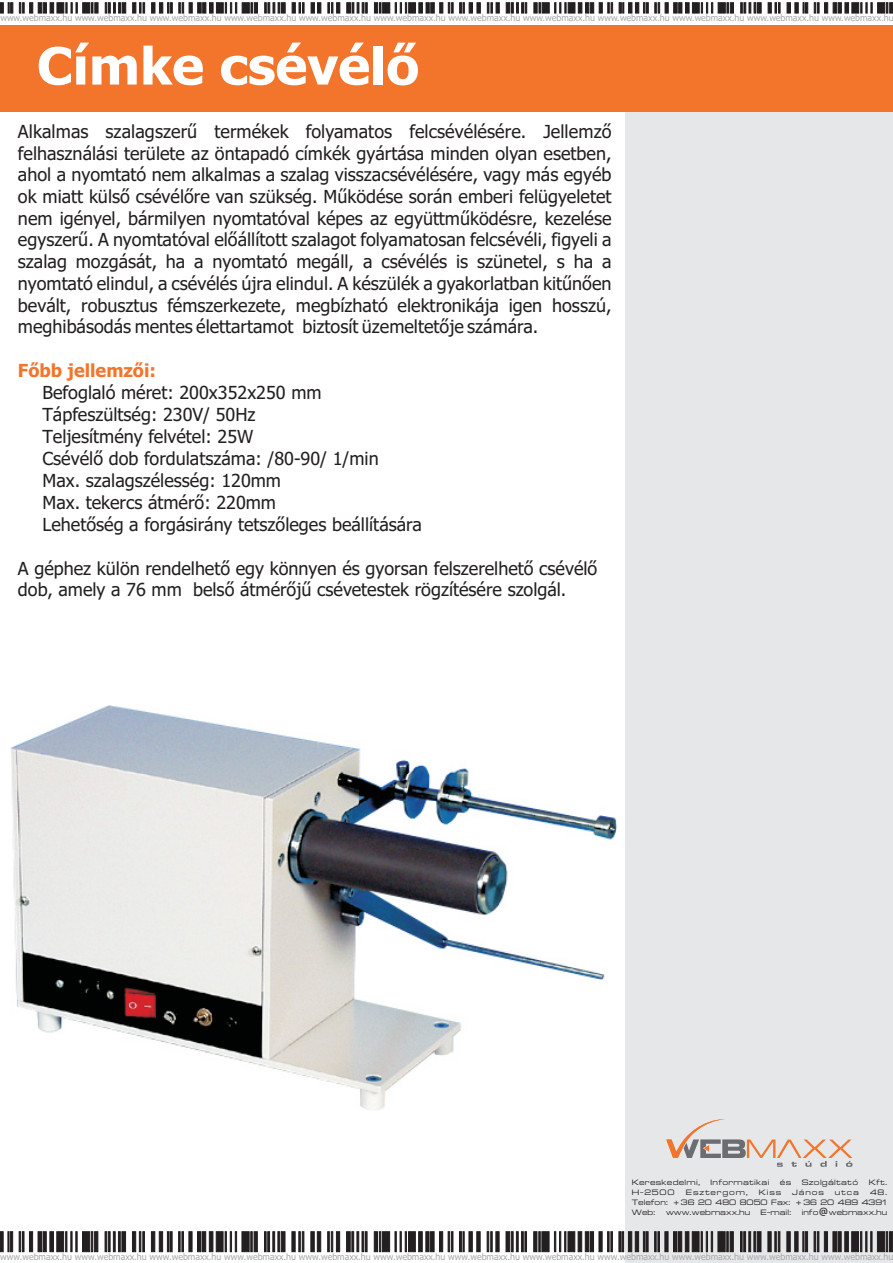
<style>
.page{position:relative;width:893px;height:1263px;background:#fff}
.page>*{position:absolute;margin:0;border:0;box-sizing:border-box;transform-origin:0 0}
.t1{font:700 51.3px "Tahoma";color:#fff;scale:1.04 1}
.t2{font:18px/21.8px "Tahoma";color:#231f20}
.t3{font:700 18px "Tahoma";color:#f3752c}
.t4{font:9.15px/10.2px "Microstyle Extended ATT";color:#231f20;text-align:justify}
.t5{font:8.85px "Tahoma";color:#a8a9ad}
</style>
<div class="page">
<div style="left:626px;top:47px;width:267px;height:1216px;background:#e6e7e9"></div>
<div style="left:0;top:25px;width:893px;height:87px;background:#f3752c"></div>
<svg style="left:0;top:2px;width:13px;height:11px"></svg>
<svg style="left:19px;top:2px;width:79px;height:11px"></svg>
<svg style="left:105px;top:2px;width:21px;height:11px"></svg>
<svg style="left:132px;top:2px;width:13px;height:11px"></svg>
<svg style="left:534px;top:2px;width:79px;height:11px"></svg>
<svg style="left:506px;top:2px;width:21px;height:11px"></svg>
<svg style="left:487px;top:2px;width:13px;height:11px"></svg>
<svg style="left:619px;top:2px;width:115px;height:11px"></svg>
<svg style="left:740px;top:2px;width:21px;height:11px"></svg>
<svg style="left:768px;top:2px;width:12px;height:11px"></svg>
<svg style="left:151px;top:2px;width:107px;height:11px"></svg>
<svg style="left:264px;top:2px;width:21px;height:11px"></svg>
<svg style="left:292px;top:2px;width:12px;height:11px"></svg>
<svg style="left:459px;top:2px;width:22px;height:11px"></svg>
<svg style="left:374px;top:2px;width:79px;height:11px"></svg>
<svg style="left:346px;top:2px;width:22px;height:11px"></svg>
<svg style="left:328px;top:2px;width:12px;height:11px"></svg>
<svg style="left:311px;top:2px;width:10px;height:11px"></svg>
<svg style="left:787px;top:2px;width:21px;height:11px"></svg>
<svg style="left:814px;top:2px;width:79px;height:11px"></svg>
<svg style="left:0;top:1231px;width:13px;height:21px"></svg>
<svg style="left:19px;top:1231px;width:79px;height:21px"></svg>
<svg style="left:105px;top:1231px;width:21px;height:21px"></svg>
<svg style="left:132px;top:1231px;width:13px;height:21px"></svg>
<svg style="left:533px;top:1231px;width:80px;height:21px"></svg>
<svg style="left:506px;top:1231px;width:21px;height:21px"></svg>
<svg style="left:487px;top:1231px;width:12px;height:21px"></svg>
<svg style="left:619px;top:1231px;width:29px;height:21px"></svg>
<svg style="left:654px;top:1231px;width:80px;height:21px"></svg>
<svg style="left:740px;top:1231px;width:21px;height:21px"></svg>
<svg style="left:768px;top:1231px;width:12px;height:21px"></svg>
<svg style="left:151px;top:1231px;width:21px;height:21px"></svg>
<svg style="left:178px;top:1231px;width:80px;height:21px"></svg>
<svg style="left:264px;top:1231px;width:21px;height:21px"></svg>
<svg style="left:292px;top:1231px;width:12px;height:21px"></svg>
<svg style="left:459px;top:1231px;width:21px;height:21px"></svg>
<svg style="left:374px;top:1231px;width:79px;height:21px"></svg>
<svg style="left:346px;top:1231px;width:21px;height:21px"></svg>
<svg style="left:327px;top:1231px;width:13px;height:21px"></svg>
<svg style="left:311px;top:1231px;width:10px;height:21px"></svg>
<svg style="left:786px;top:1231px;width:22px;height:21px"></svg>
<svg style="left:814px;top:1231px;width:79px;height:21px"></svg>
<svg style="left:666px;top:1119px;width:186px;height:48px"></svg>
<img style="left:10px;top:705px;width:606px;height:405px">
<p class="t5" style="left:0;top:14px;width:895px">www.webmaxx.hu www.webmaxx.hu www.webmaxx.hu www.webmaxx.hu www.webmaxx.hu www.webmaxx.hu www.webmaxx.hu www.webmaxx.hu www.webmaxx.hu www.webmaxx.hu www.webmaxx.hu www.webmaxx.hu</p>
<h1 class="t1" style="left:37px;top:45px;width:369px">Címke csévélõ</h1>
<p class="t2" style="left:18px;top:122px;width:595px;text-align:justify">Alkalmas szalagszerû termékek folyamatos felcsévélésére. Jellemzõ felhasználási területe az öntapadó címkék gyártása minden olyan esetben, ahol a nyomtató nem alkalmas a szalag visszacsévélésére, vagy más egyéb ok miatt külsõ csévélõre van szükség. Mûködése során emberi felügyeletet nem igényel, bármilyen nyomtatóval képes az együttmûködésre, kezelése egyszerû. A nyomtatóval elõállított szalagot folyamatosan felcsévéli, figyeli a szalag mozgását, ha a nyomtató megáll, a csévélés is szünetel, s ha a nyomtató elindul, a csévélés újra elindul. A készülék a gyakorlatban kitûnõen bevált, robusztus fémszerkezete, megbízható elektronikája igen hosszú, meghibásodás mentes élettartamot biztosít üzemeltetõje számára.</p>
<p class="t3" style="left:18px;top:363px;width:140px">Fõbb jellemzõi:</p>
<p class="t2" style="left:42px;top:383px;width:381px">Befoglaló méret: 200x352x250 mm Tápfeszültség: 230V/ 50Hz<br>Teljesítmény felvétel: 25W<br>Csévélõ dob fordulatszáma: /80-90/ 1/min<br>Max. szalagszélesség: 120mm<br>Max. tekercs átmérõ: 220mm<br>Lehetõség a forgásirány tetszõleges beállítására</p>
<p class="t2" style="left:18px;top:559px;width:581px">A géphez külön rendelhetõ egy könnyen és gyorsan felszerelhetõ csévélõ dob, amely a 76 mm belsõ átmérõjû csévetestek rögzítésére szolgál.</p>
<p class="t4" style="left:632px;top:1176px;width:257px">Kereskedelmi, Informatikai és Szolgáltató Kft.<br>H-2500 Esztergom, Kiss János utca 48.<br>Telefon: +36 20 480 8050 Fax: +36 20 489 4391<br>Web: www.webmaxx.hu E-mail: info@webmaxx.hu</p>
<p class="t5" style="left:0;top:1253px;width:895px">www.webmaxx.hu www.webmaxx.hu www.webmaxx.hu www.webmaxx.hu www.webmaxx.hu www.webmaxx.hu www.webmaxx.hu www.webmaxx.hu www.webmaxx.hu www.webmaxx.hu www.webmaxx.hu www.webmaxx.hu</p>
</div>
